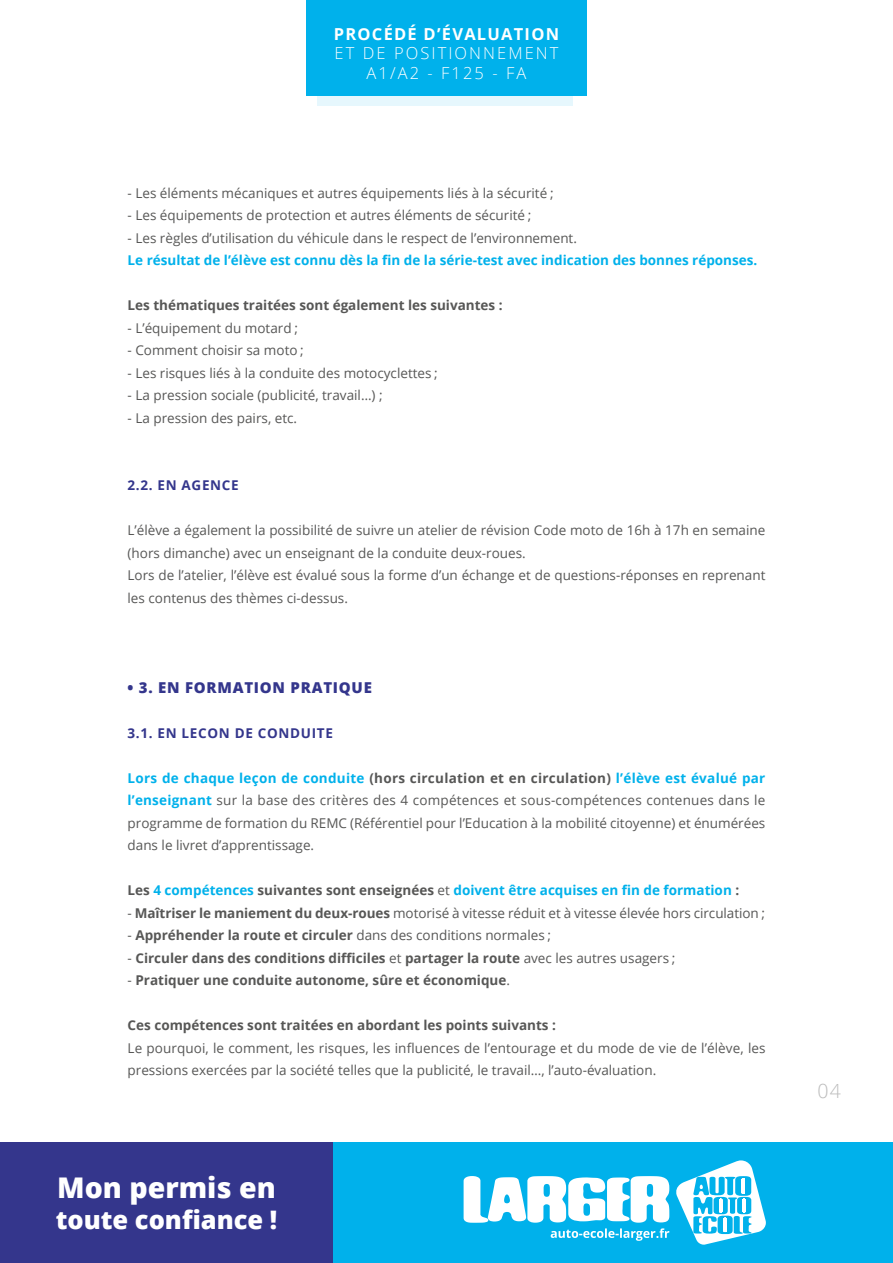
<style>
.page{position:relative;width:893px;height:1263px;background:#fff}
.page>*{position:absolute;margin:0;border:0;box-sizing:border-box;transform-origin:0 0}
.t1{font:800 28.5px "Open Sans";color:#fff}
.t2{font:800 25.5px "Open Sans";color:#fff}
.t3{font:300 19.5px "Open Sans";color:#bcbcbc}
.t4{font:300 16.5px/19.8px "Open Sans";letter-spacing:.125em;color:#fff;text-align:center}
.t5{font:700 16.5px "Open Sans";letter-spacing:.075em;color:#fff}
.t6{font:800 15px "Open Sans";letter-spacing:.05em;color:#34368c}
.t7{font:13.5px/22.5px "Open Sans";color:#575756}
.t8{font:700 13.5px "Open Sans";color:#575756}
.t9{font:700 13.5px "Open Sans";color:#00b1eb}
.t10{font:700 13.5px "Open Sans";letter-spacing:.05em;color:#34368c}
.s1{font-weight:700;color:#00b1eb}
.s2{font-weight:700}
.s3{color:#575756}
.s4{font-weight:400;color:#575756}
.s5{font-weight:400}
</style>
<div class="page">
<div style="left:317px;top:40px;width:255px;height:66px;background:#e6f7fd"></div>
<div style="left:306px;top:0;width:281px;height:96px;background:#00b1eb"></div>
<div style="left:0;top:1143px;width:893px;height:120px;background:#00b1eb"></div>
<div style="left:0;top:1143px;width:333px;height:120px;background:#34368c"></div>
<svg style="left:676px;top:1160px;width:90px;height:85px"></svg>
<svg style="left:464px;top:1176px;width:205px;height:65px"></svg>
<p class="t5" style="left:334px;top:22px;width:227px">PROCÉDÉ D’ÉVALUATION</p>
<p class="t4" style="left:335px;top:43px;width:225px">ET DE POSITIONNEMENT<br>A1/A2 - F125 - FA</p>
<p class="t7" style="left:128px;top:181px;width:427px">- Les éléments mécaniques et autres équipements liés à la sécurité ;</p>
<p class="t7" style="left:128px;top:204px;width:405px">- Les équipements de protection et autres éléments de sécurité ;</p>
<p class="t7" style="left:128px;top:226px;width:451px">- Les règles d’utilisation du véhicule dans le respect de l’environnement.</p>
<p class="t9" style="left:128px;top:251px;width:631px">Le résultat de l’élève est connu dès la fin de la série-test avec indication des bonnes réponses.</p>
<p class="t8" style="left:128px;top:296px;width:377px">Les thématiques traitées sont également les suivantes :</p>
<p class="t7" style="left:128px;top:316px;width:172px">- L’équipement du motard ;</p>
<p class="t7" style="left:128px;top:339px;width:178px">- Comment choisir sa moto ;</p>
<p class="t7" style="left:128px;top:361px;width:312px">- Les risques liés à la conduite des motocyclettes ;</p>
<p class="t7" style="left:128px;top:384px;width:257px">- La pression sociale (publicité, travail…) ;</p>
<p class="t7" style="left:128px;top:406px;width:171px">- La pression des pairs, etc.</p>
<p class="t10" style="left:128px;top:476px;width:113px">2.2. EN AGENCE</p>
<p class="t7" style="left:128px;top:519px;width:639px">L’élève a également la possibilité de suivre un atelier de révision Code moto de 16h à 17h en semaine (hors dimanche) avec un enseignant de la conduite deux-roues.<br>Lors de l’atelier, l’élève est évalué sous la forme d’un échange et de questions-réponses en reprenant les contenus des thèmes ci-dessus.</p>
<p class="t6" style="left:128px;top:676px;width:246px">• 3. EN FORMATION PRATIQUE</p>
<p class="t10" style="left:128px;top:723px;width:207px">3.1. EN LECON DE CONDUITE</p>
<p class="t7" style="left:128px;top:766px;width:639px;text-align:justify"><span class="s1">Lors de chaque leçon de conduite</span> <span class="s2">(hors circulation et en circulation)</span> <span class="s1">l’élève est évalué par l’enseignant</span> sur la base des critères des 4 compétences et sous-compétences contenues dans le programme de formation du REMC (Référentiel pour l’Education à la mobilité citoyenne) et énumérées dans le livret d’apprentissage.</p>
<p class="t9" style="left:128px;top:881px;width:613px"><span class="s3">Les</span> 4 compétences <span class="s3">suivantes sont enseignées</span> <span class="s4">et</span> doivent être acquises en fin de formation <span class="s3">:</span></p>
<p class="t7" style="left:128px;top:901px;width:639px">- <span class="s2">Maîtriser le maniement du deux-roues</span> motorisé à vitesse réduit et à vitesse élevée hors circulation ;</p>
<p class="t8" style="left:128px;top:926px;width:425px"><span class="s5">-</span> Appréhender la route et circuler <span class="s5">dans des conditions normales ;</span></p>
<p class="t8" style="left:128px;top:948px;width:549px"><span class="s5">-</span> Circuler dans des conditions difficiles <span class="s5">et</span> partager la route <span class="s5">avec les autres usagers ;</span></p>
<p class="t8" style="left:128px;top:971px;width:384px"><span class="s5">-</span> Pratiquer une conduite autonome, sûre et économique<span class="s5">.</span></p>
<p class="t8" style="left:128px;top:1016px;width:430px">Ces compétences sont traitées en abordant les points suivants :</p>
<p class="t7" style="left:128px;top:1036px;width:640px">Le pourquoi, le comment, les risques, les influences de l’entourage et du mode de vie de l’élève, les pressions exercées par la société telles que la publicité, le travail…, l’auto-évaluation.</p>
<h1 class="t1" style="left:57px;top:1166px;width:220px">Mon permis en</h1>
<h2 class="t2" style="left:56px;top:1200px;width:223px">toute confiance !</h2>
<h3 class="t3" style="left:818px;top:1077px;width:25px">04</h3>
</div>
